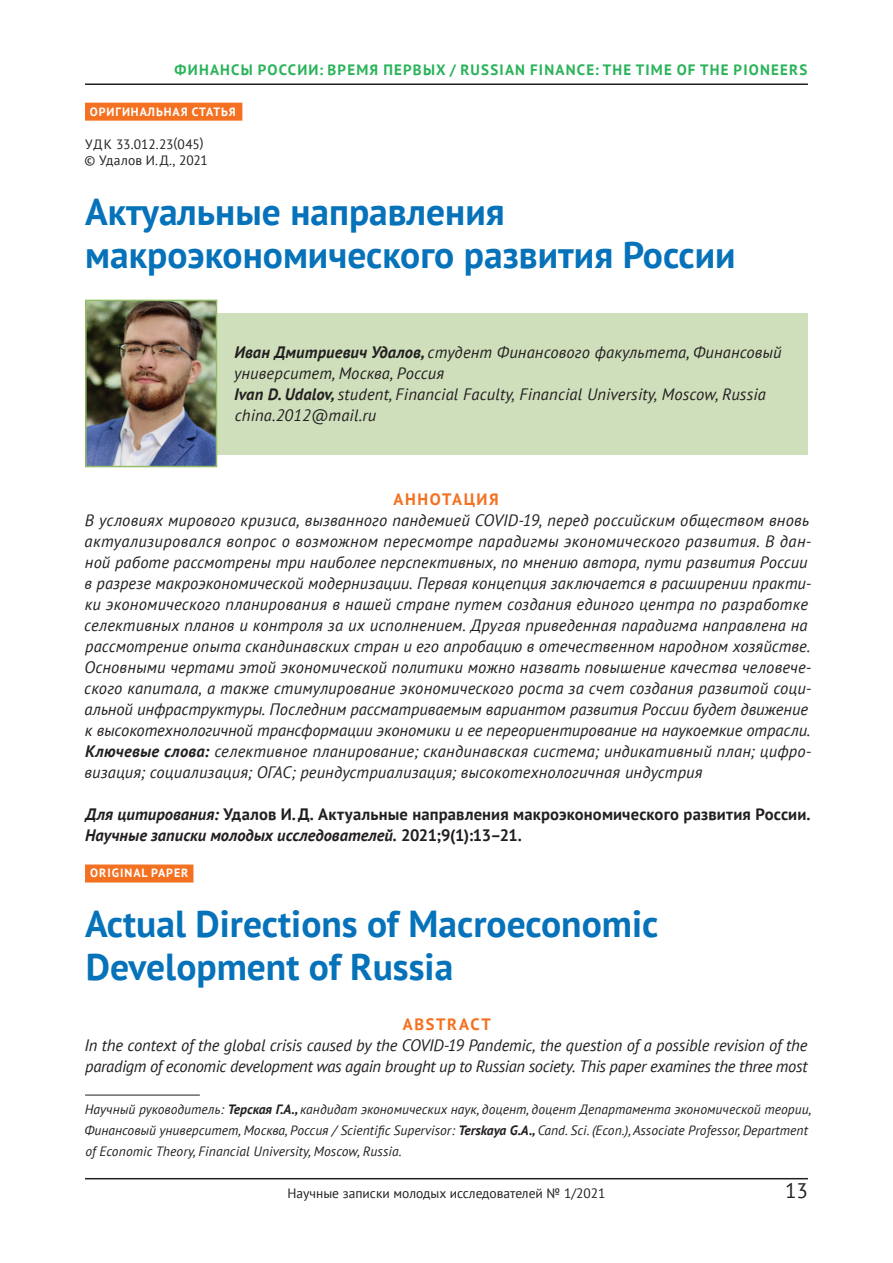
<style>
.page{position:relative;width:893px;height:1263px;background:#fff}
.page>*{position:absolute;margin:0;border:0;box-sizing:border-box;transform-origin:0 0}
.t1{font:700 37.5px/42.8px "PT Sans";color:#0572ba}
.t2{font:21px "PT Sans";color:#231f20}
.t3{font:italic 16.5px/21px "PT Sans";letter-spacing:.01em;color:#231f20}
.t4{font:italic 16.5px/21px "PT Sans";letter-spacing:-.015em;color:#231f20}
.t5{font:700 16.5px/21px "PT Sans";letter-spacing:.01em;color:#231f20}
.t6{font:700 16.5px "PT Sans";letter-spacing:.1em;color:#f37121}
.t7{font:700 15px "PT Sans";letter-spacing:.08em;color:#29b359}
.t8{font:italic 13.5px/21px "PT Sans";letter-spacing:.005em;color:#231f20}
.t9{font:13.5px/16.5px "PT Sans";color:#231f20}
.t10{font:700 12px "PT Sans";letter-spacing:.08em;color:#fff}
.s1{font-weight:700}
.s2{font-style:italic}
</style>
<div class="page">
<hr style="left:85px;top:1178px;width:723px;height:1px;background:#231f20">
<hr style="left:85px;top:83px;width:723px;height:2px;background:#231f20">
<div style="left:85px;top:313px;width:723px;height:142px;background:#cfdfbb"></div>
<div style="left:85px;top:103px;width:157px;height:18px;background:#f37121"></div>
<div style="left:85px;top:864px;width:108px;height:18px;background:#f37121"></div>
<img style="left:88px;top:303px;width:126px;height:161px">
<div style="left:85px;top:300px;width:132px;height:167px;border:2px solid #93bc68"></div>
<hr style="left:85px;top:1095px;width:115px;height:1px;background:#231f20">
<p class="t7" style="left:175px;top:60px;width:25px">ФИНАНС</p>
<p class="t7" style="left:241px;top:60px;width:28px">Ы РОССИИ</p>
<p class="t7" style="left:319px;top:60px;width:441px">: ВРЕМЯ ПЕРВЫХ / RUSSIAN FINANCE: THE TIME OF THE PIONEE</p>
<p class="t7" style="left:789px;top:60px;width:20px">RS</p>
<p class="t10" style="left:90px;top:103px;width:9px">ОРИ</p>
<p class="t10" style="left:116px;top:103px;width:16px">ГИНАЛ</p>
<p class="t10" style="left:156px;top:103px;width:44px">ЬНАЯ СТАТ</p>
<p class="t10" style="left:221px;top:103px;width:16px">ЬЯ</p>
<p class="t9" style="left:85px;top:135px;width:125px">УДК 33.012.23(045) © Удалов И.Д., 2021</p>
<h1 class="t1" style="left:85px;top:190px;width:652px">Актуальные направления макроэкономического развития России</h1>
<p class="t3" style="left:234px;top:342px;width:549px"><span class="s1">Иван Дмитриевич Удалов,</span> студент Финансового факультета, Финансовый университет, Москва, Россия<br><span class="s1">Ivan D. Udalov,</span> student, Financial Faculty, Financial University, Moscow, Russia china.2012@mail.ru</p>
<p class="t6" style="left:394px;top:489px;width:13px">АННОТА</p>
<p class="t6" style="left:464px;top:489px;width:37px">ЦИЯ</p>
<p class="t3" style="left:84px;top:510px;width:729px">В условиях мирового кризиса, вызванного пандемией COVID‑19, перед российским обществом вновь актуализировался вопрос о возможном пересмотре парадигмы экономического развития. В дан&shy;ной работе рассмотрены три наиболее перспективных, по мнению автора, пути развития России в разрезе макроэкономической модернизации. Первая концепция заключается в расширении практи&shy;ки экономического планирования в нашей стране путем создания единого центра по разработке селективных планов и контроля за их исполнением. Другая приведенная парадигма направлена на рассмотрение опыта скандинавских стран и его апробацию в отечественном народном хозяйстве.<br>Основными чертами этой экономической политики можно назвать повышение качества человече&shy;ского капитала, а также стимулирование экономического роста за счет создания развитой соци&shy;альной инфраструктуры. Последним рассматриваемым вариантом развития России будет движение к высокотехнологичной трансформации экономики и ее переориентирование на наукоемкие отрасли.<br><span class="s1">Ключевые слова:</span> селективное планирование; скандинавская система; индикативный план; цифро&shy;визация; социализация; ОГАС; реиндустриализация; высокотехнологичная индустрия</p>
<p class="t5" style="left:85px;top:804px;width:727px"><span class="s2">Для цитирования:</span> Удалов И . Д. Актуальные направления макроэкономического развития России.<br><span class="s2">Научные записки молодых исследователей.</span> 2021;9(1):13–21.</p>
<p class="t10" style="left:90px;top:865px;width:100px">ORIGINAL PAPER</p>
<h1 class="t1" style="left:85px;top:902px;width:575px">Actual Directions of Macroeconomic<br>Development of Russia</h1>
<p class="t6" style="left:403px;top:1014px;width:89px">ABSTRACT</p>
<p class="t4" style="left:85px;top:1035px;width:725px">In the context of the global crisis caused by the COVID‑19 Pandemic, the question of a possible revision of the paradigm of economic development was again brought up to Russian society. This paper examines the three most</p>
<p class="t8" style="left:84px;top:1099px;width:728px">Научный руководитель: <span class="s1">Терская Г.А.,</span> кандидат экономических наук, доцент, доцент Департамента экономической теории,<br>Финансовый университет, Москва, Россия / Scientific Supervisor: <span class="s1">Terskaya G.A.,</span> Cand. Sci. (Econ.), Associate Professor, Department of Economic Theory, Financial University, Moscow, Russia.</p>
<p class="t9" style="left:287px;top:1185px;width:320px">Научные записки молодых исследователей № 1/2021</p>
<p class="t2" style="left:785px;top:1177px;width:24px">13</p>
</div>
